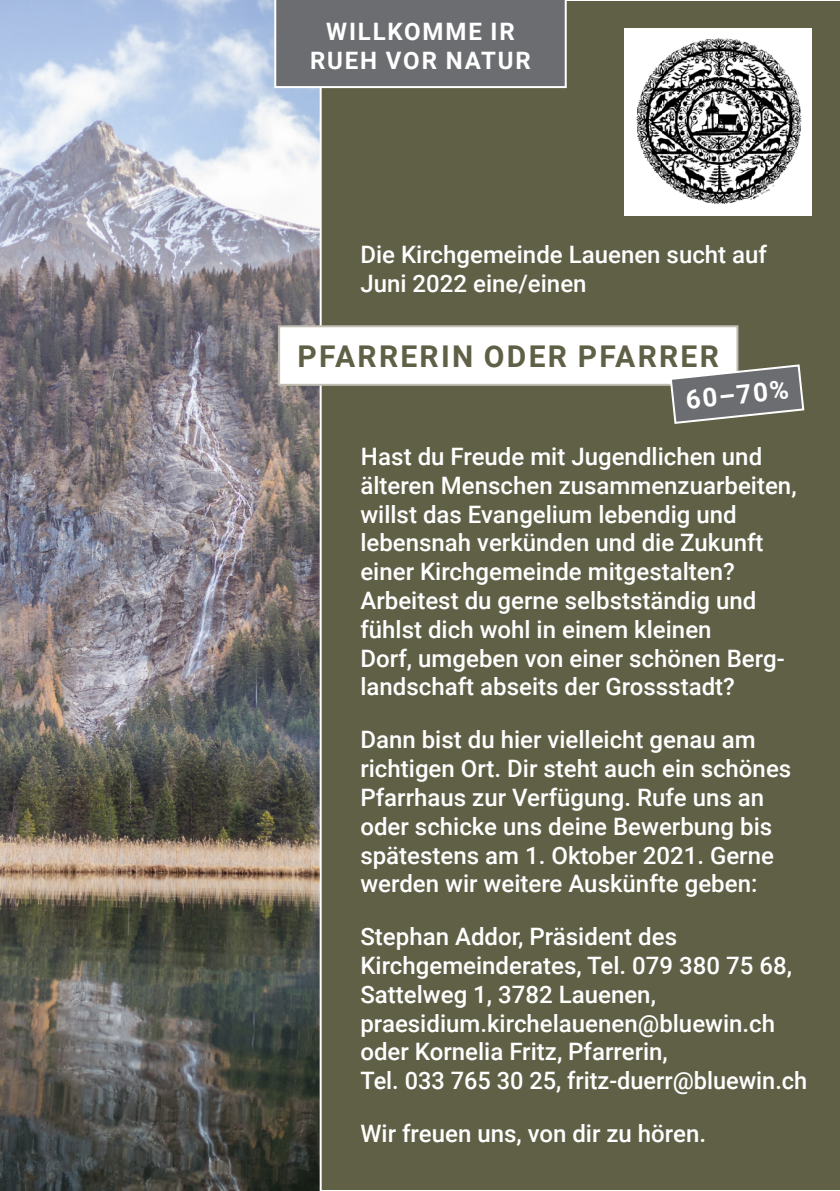
<style>
.page{position:relative;width:840px;height:1191px;background:#fff}
.page>*{position:absolute;margin:0;border:0;box-sizing:border-box;transform-origin:0 0}
.t1{font:700 30px "Roboto";letter-spacing:.075em;color:#606047}
.t2{font:700 26px "Roboto";color:#fff}
.t3{font:500 24px/28.8px "Roboto";color:#fff}
.t4{font:700 24px/28.8px "Roboto";letter-spacing:.075em;color:#fff;text-align:center}
</style>
<div class="page">
<img style="left:0;top:0;width:319px;height:1191px">
<div style="left:319px;top:1px;width:520px;height:1190px;background:#606047"></div>
<div style="left:274px;top:0;width:292px;height:88px;background:#6c6d70"></div>
<div style="left:279px;top:326px;width:458px;height:59px;background:#fff"></div>
<div style="left:278px;top:325px;width:460px;height:61px;border:2px solid #c1beb3"></div>
<svg style="left:668px;top:363px;width:137px;height:62px;background:#838481"></svg>
<div style="left:624px;top:28px;width:187px;height:187px;background:#fff"></div>
<img style="left:636px;top:38px;width:166px;height:166px">
<p class="t4" style="left:310px;top:16px;width:222px">WILLKOMME IR<br>RUEH VOR NATUR</p>
<p class="t3" style="left:360px;top:239px;width:408px">Die Kirchgemeinde Lauenen sucht auf<br>Juni 2022 eine/einen</p>
<p class="t1" style="left:297px;top:335px;width:422px">PFARRERIN ODER PFARRER</p>
<p class="t2" style="left:683px;top:382px;width:105px;rotate:-6deg">60–70%</p>
<p class="t3" style="left:360px;top:441px;width:437px">Hast du Freude mit Jugendlichen und älteren Menschen zusammenzuarbeiten, willst das Evangelium lebendig und lebensnah verkünden und die Zukunft einer Kirchgemeinde mitgestalten?<br>Arbeitest du gerne selbstständig und fühlst dich wohl in einem kleinen<br>Dorf, umgeben von einer schönen Berg&shy;landschaft abseits der Grossstadt?</p>
<p class="t3" style="left:360px;top:724px;width:432px">Dann bist du hier vielleicht genau am richtigen Ort. Dir steht auch ein schönes Pfarrhaus zur Verfügung. Rufe uns an oder schicke uns deine Bewerbung bis spätestens am 1. Oktober 2021. Gerne werden wir weitere Auskünfte geben:</p>
<p class="t3" style="left:360px;top:921px;width:448px">Stephan Addor, Präsident des Kirchgemeinderates, Tel. 079 380 75 68, Sattelweg 1, 3782 Lauenen, praesidium.kirchelauenen@bluewin.ch oder Kornelia Fritz, Pfarrerin,<br>Tel. 033 765 30 25, fritz-duerr@bluewin.ch</p>
<p class="t3" style="left:360px;top:1118px;width:347px">Wir freuen uns, von dir zu hören.</p>
</div>
